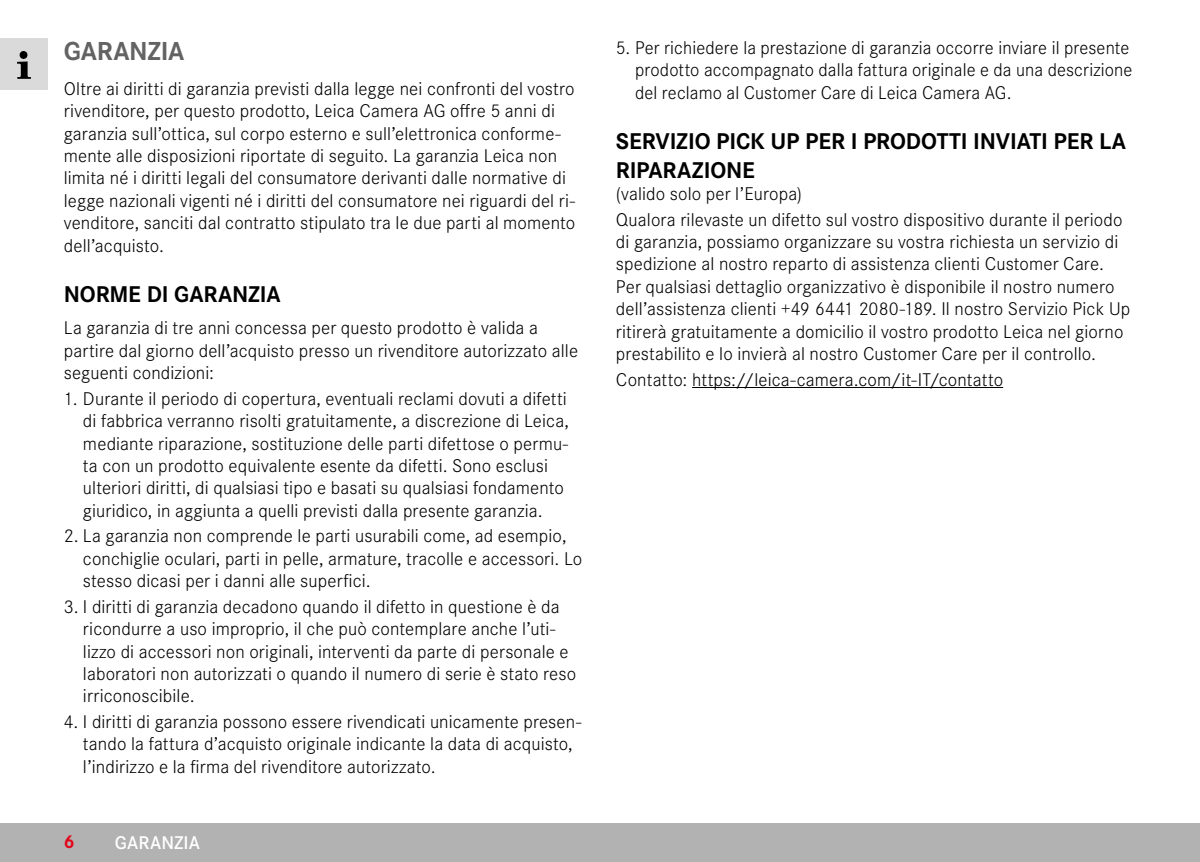
<style>
.page{position:relative;width:1200px;height:862px;background:#fff}
.page>*{position:absolute;margin:0;border:0;box-sizing:border-box;transform-origin:0 0}
.Heading____Chapter{font:700 27px "Corporate S";letter-spacing:-.015em;color:#646363}
.Heading____Heading_01_blind{font:700 23.62px/28.3px "Corporate S";letter-spacing:-.005em;color:#000}
.Text____Body_Text{font:300 19.12px/22.3px "Corporate S";letter-spacing:.005em;color:#000}
.t1{font:600 19.12px "Corporate S";letter-spacing:.005em;color:#fff}
.t2{font:700 19.12px "Corporate S";color:#e3051b}
</style>
<div class="page">
<div style="left:0;top:823px;width:1199px;height:38px;background:#b3b2b2"></div>
<div style="left:0;top:38px;width:48px;height:51px;background:#dadada"></div>
<img style="left:17px;top:51px;width:14px;height:28px">
<hr style="left:692px;top:387px;width:310px;height:1px;background:#000">
<p class="Heading____Chapter" style="left:64px;top:29px;width:122px">GARANZIA</p>
<p class="Text____Body_Text" style="left:64px;top:76px;width:513px">Oltre ai diritti di garanzia previsti dalla legge nei confronti del vostro rivenditore, per questo prodotto, Leica Camera AG offre 5 anni di garanzia sull’ottica, sul corpo esterno e sull’elettronica conforme&shy;mente alle disposizioni riportate di seguito. La garanzia Leica non limita né i diritti legali del consumatore derivanti dalle normative di legge nazionali vigenti né i diritti del consumatore nei riguardi del ri&shy;venditore, sanciti dal contratto stipulato tra le due parti al momento dell’acquisto.</p>
<p class="Heading____Heading_01_blind" style="left:64px;top:278px;width:218px">NORME DI GARANZIA</p>
<p class="Text____Body_Text" style="left:64px;top:315px;width:515px">La garanzia di tre anni concessa per questo prodotto è valida a partire dal giorno dell’acquisto presso un rivenditore autorizzato alle seguenti condizioni:</p>
<p class="Text____Body_Text" style="left:83px;top:386px;width:487px;text-indent:-19px">1. Durante il periodo di copertura, eventuali reclami dovuti a difetti di fabbrica verranno risolti gratuitamente, a discrezione di Leica, mediante riparazione, sostituzione delle parti difettose o permu&shy;ta con un prodotto equivalente esente da difetti. Sono esclusi ulteriori diritti, di qualsiasi tipo e basati su qualsiasi fondamento giuridico, in aggiunta a quelli previsti dalla presente garanzia.</p>
<p class="Text____Body_Text" style="left:83px;top:523px;width:501px;text-indent:-19px">2. La garanzia non comprende le parti usurabili come, ad esempio, conchiglie oculari, parti in pelle, armature, tracolle e accessori. Lo stesso dicasi per i danni alle superfici.</p>
<p class="Text____Body_Text" style="left:83px;top:593px;width:494px;text-indent:-19px">3. I diritti di garanzia decadono quando il difetto in questione è da ricondurre a uso improprio, il che può contemplare anche l’uti&shy;lizzo di accessori non originali, interventi da parte di personale e laboratori non autorizzati o quando il numero di serie è stato reso irriconoscibile.</p>
<p class="Text____Body_Text" style="left:83px;top:709px;width:499px;text-indent:-19px">4. I diritti di garanzia possono essere rivendicati unicamente presen&shy;tando la fattura d’acquisto originale indicante la data di acquisto, l’indirizzo e la firma del rivenditore autorizzato.</p>
<p class="t2" style="left:64px;top:826px;width:12px">6</p>
<p class="t1" style="left:115px;top:827px;width:87px">GARANZIA</p>
<p class="Text____Body_Text" style="left:635px;top:35px;width:499px;text-indent:-19px">5. Per richiedere la prestazione di garanzia occorre inviare il presente prodotto accompagnato dalla fattura originale e da una descrizione del reclamo al Customer Care di Leica Camera AG.</p>
<p class="Heading____Heading_01_blind" style="left:615px;top:125px;width:511px">SERVIZIO PICK UP PER I PRODOTTI INVIATI PER LA<br>RIPARAZIONE</p>
<p class="Text____Body_Text" style="left:615px;top:181px;width:188px">(valido solo per l’Europa)</p>
<p class="Text____Body_Text" style="left:615px;top:207px;width:516px">Qualora rilevaste un difetto sul vostro dispositivo durante il periodo di garanzia, possiamo organizzare su vostra richiesta un servizio di spedizione al nostro reparto di assistenza clienti Customer Care.<br>Per qualsiasi dettaglio organizzativo è disponibile il nostro numero dell’assistenza clienti +49 6441 2080-189. Il nostro Servizio Pick Up ritirerà gratuitamente a domicilio il vostro prodotto Leica nel giorno prestabilito e lo invierà al nostro Customer Care per il controllo.</p>
<p class="Text____Body_Text" style="left:615px;top:367px;width:388px">Contatto: https://leica-camera.com/it-IT/contatto</p>
</div>
